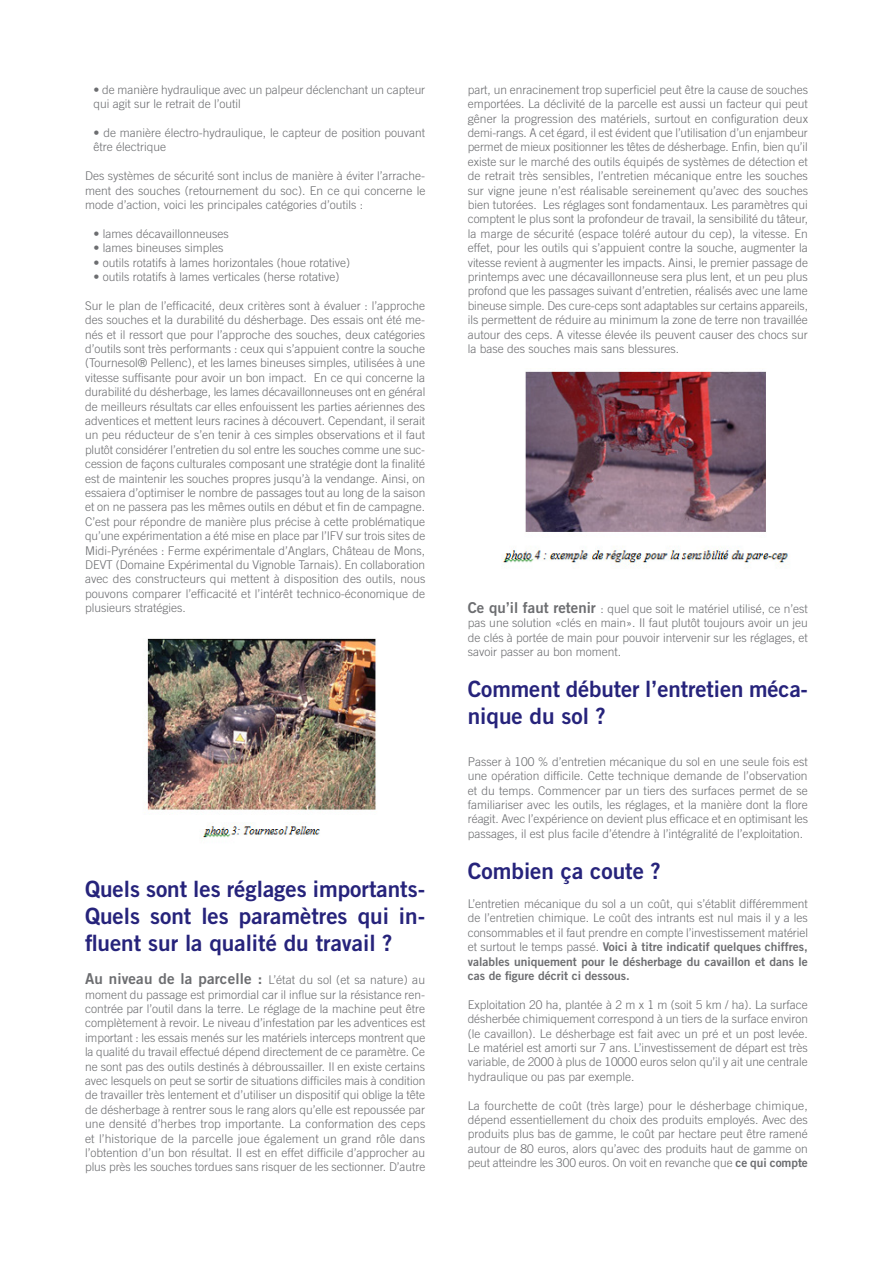
<style>
.page{position:relative;width:893px;height:1263px;background:#fff}
.page>*{position:absolute;margin:0;border:0;box-sizing:border-box;transform-origin:0 0}
._01-Titres_FRA{font:22.5px/27px "Trade Gothic Bold Two";color:#26237b;text-align:justify}
._05-Body{font:22.5px/27px "Trade Gothic Bold Two";letter-spacing:-.005em;color:#26237b}
._05-Body-2{font:300 12px/14.4px "Trade Gothic";color:#6c6d70;text-align:justify}
.s1{font-family:"Trade Gothic Bold Two";font-weight:400;font-size:15px}
.s2{font-family:"Trade Gothic Bold Two";font-weight:400}
</style>
<div class="page">
<img style="left:145px;top:638px;width:231px;height:201px">
<img style="left:502px;top:371px;width:286px;height:197px">
<p class="_05-Body-2" style="left:94px;top:82px;width:333px">• de manière hydraulique avec un palpeur déclenchant un capteur qui agit sur le retrait de l’outil</p>
<p class="_05-Body-2" style="left:94px;top:125px;width:333px">• de manière électro-hydraulique, le capteur de position pouvant être électrique</p>
<p class="_05-Body-2" style="left:85px;top:168px;width:342px">Des systèmes de sécurité sont inclus de manière à éviter l’arrache&shy;ment des souches (retournement du soc). En ce qui concerne le mode d’action, voici les principales catégories d’outils :</p>
<p class="_05-Body-2" style="left:94px;top:226px;width:137px">• lames décavaillonneuses</p>
<p class="_05-Body-2" style="left:94px;top:240px;width:131px">• lames bineuses simples</p>
<p class="_05-Body-2" style="left:94px;top:255px;width:258px">• outils rotatifs à lames horizontales (houe rotative)</p>
<p class="_05-Body-2" style="left:94px;top:269px;width:247px">• outils rotatifs à lames verticales (herse rotative)</p>
<p class="_05-Body-2" style="left:85px;top:298px;width:342px">Sur le plan de l’efficacité, deux critères sont à évaluer : l’approche des souches et la durabilité du désherbage. Des essais ont été me&shy;nés et il ressort que pour l’approche des souches, deux catégories d’outils sont très performants : ceux qui s’appuient contre la souche (Tournesol® Pellenc), et les lames bineuses simples, utilisées à une vitesse suffisante pour avoir un bon impact. En ce qui concerne la durabilité du désherbage, les lames décavaillonneuses ont en général de meilleurs résultats car elles enfouissent les parties aériennes des adventices et mettent leurs racines à découvert. Cependant, il serait un peu réducteur de s’en tenir à ces simples observations et il faut plutôt considérer l’entretien du sol entre les souches comme une suc&shy;cession de façons culturales composant une stratégie dont la finalité est de maintenir les souches propres jusqu’à la vendange. Ainsi, on essaiera d’optimiser le nombre de passages tout au long de la saison et on ne passera pas les mêmes outils en début et fin de campagne.<br>C’est pour répondre de manière plus précise à cette problématique qu’une expérimentation a été mise en place par l’IFV sur trois sites de Midi-Pyrénées : Ferme expérimentale d’Anglars, Château de Mons, DEVT (Domaine Expérimental du Vignoble Tarnais). En collaboration avec des constructeurs qui mettent à disposition des outils, nous pouvons comparer l’efficacité et l’intérêt technico-économique de plusieurs stratégies.</p>
<p class="_01-Titres_FRA" style="left:85px;top:875px;width:342px">Quels sont les réglages importants-Quels sont les paramètres qui in&shy;fluent sur la qualité du travail ?</p>
<p class="_05-Body-2" style="left:85px;top:972px;width:342px"><span class="s1">Au niveau de la parcelle :</span> L’état du sol (et sa nature) au moment du passage est primordial car il influe sur la résistance ren&shy;contrée par l’outil dans la terre. Le réglage de la machine peut être complètement à revoir. Le niveau d’infestation par les adventices est important : les essais menés sur les matériels interceps montrent que la qualité du travail effectué dépend directement de ce paramètre. Ce ne sont pas des outils destinés à débroussailler. Il en existe certains avec lesquels on peut se sortir de situations difficiles mais à condition de travailler très lentement et d’utiliser un dispositif qui oblige la tête de désherbage à rentrer sous le rang alors qu’elle est repoussée par une densité d’herbes trop importante. La conformation des ceps et l’historique de la parcelle joue également un grand rôle dans l’obtention d’un bon résultat. Il est en effet difficile d’approcher au plus près les souches tordues sans risquer de les sectionner. D’autre</p>
<p class="_05-Body-2" style="left:468px;top:82px;width:342px">part, un enracinement trop superficiel peut être la cause de souches emportées. La déclivité de la parcelle est aussi un facteur qui peut gêner la progression des matériels, surtout en configuration deux demi-rangs. A cet égard, il est évident que l’utilisation d’un enjambeur permet de mieux positionner les têtes de désherbage. Enfin, bien qu’il existe sur le marché des outils équipés de systèmes de détection et de retrait très sensibles, l’entretien mécanique entre les souches sur vigne jeune n’est réalisable sereinement qu’avec des souches bien tutorées. Les réglages sont fondamentaux. Les paramètres qui comptent le plus sont la profondeur de travail, la sensibilité du tâteur, la marge de sécurité (espace toléré autour du cep), la vitesse. En effet, pour les outils qui s’appuient contre la souche, augmenter la vitesse revient à augmenter les impacts. Ainsi, le premier passage de printemps avec une décavaillonneuse sera plus lent, et un peu plus profond que les passages suivant d’entretien, réalisés avec une lame bineuse simple. Des cure-ceps sont adaptables sur certains appareils, ils permettent de réduire au minimum la zone de terre non travaillée autour des ceps. A vitesse élevée ils peuvent causer des chocs sur la base des souches mais sans blessures.</p>
<p class="_05-Body-2" style="left:468px;top:601px;width:342px"><span class="s1">Ce qu’il faut retenir</span> : quel que soit le matériel utilisé, ce n’est pas une solution «clés en main». Il faut plutôt toujours avoir un jeu de clés à portée de main pour pouvoir intervenir sur les réglages, et savoir passer au bon moment.</p>
<p class="_05-Body" style="left:468px;top:675px;width:342px">Comment débuter l’entretien méca&shy;nique du sol ?</p>
<p class="_05-Body-2" style="left:468px;top:754px;width:342px">Passer à 100 % d’entretien mécanique du sol en une seule fois est une opération difficile. Cette technique demande de l’observation et du temps. Commencer par un tiers des surfaces permet de se familiariser avec les outils, les réglages, et la manière dont la flore réagit. Avec l’expérience on devient plus efficace et en optimisant les passages, il est plus facile d’étendre à l’intégralité de l’exploitation.</p>
<p class="_05-Body" style="left:468px;top:857px;width:195px">Combien ça coute ?</p>
<p class="_05-Body-2" style="left:468px;top:896px;width:342px">L’entretien mécanique du sol a un coût, qui s’établit différemment de l’entretien chimique. Le coût des intrants est nul mais il y a les consommables et il faut prendre en compte l’investissement matériel et surtout le temps passé. <span class="s2">Voici à titre indicatif quelques chiffres, valables uniquement pour le désherbage du cavaillon et dans le cas de figure décrit ci dessous.</span></p>
<p class="_05-Body-2" style="left:468px;top:997px;width:342px">Exploitation 20 ha, plantée à 2 m x 1 m (soit 5 km / ha). La surface désherbée chimiquement correspond à un tiers de la surface environ (le cavaillon). Le désherbage est fait avec un pré et un post levée.<br>Le matériel est amorti sur 7 ans. L’investissement de départ est très variable, de 2000 à plus de 10000 euros selon qu’il y ait une centrale hydraulique ou pas par exemple.</p>
<p class="_05-Body-2" style="left:468px;top:1098px;width:342px">La fourchette de coût (très large) pour le désherbage chimique, dépend essentiellement du choix des produits employés. Avec des produits plus bas de gamme, le coût par hectare peut être ramené autour de 80 euros, alors qu’avec des produits haut de gamme on peut atteindre les 300 euros. On voit en revanche que <span class="s2">ce qui compte</span></p>
</div>
